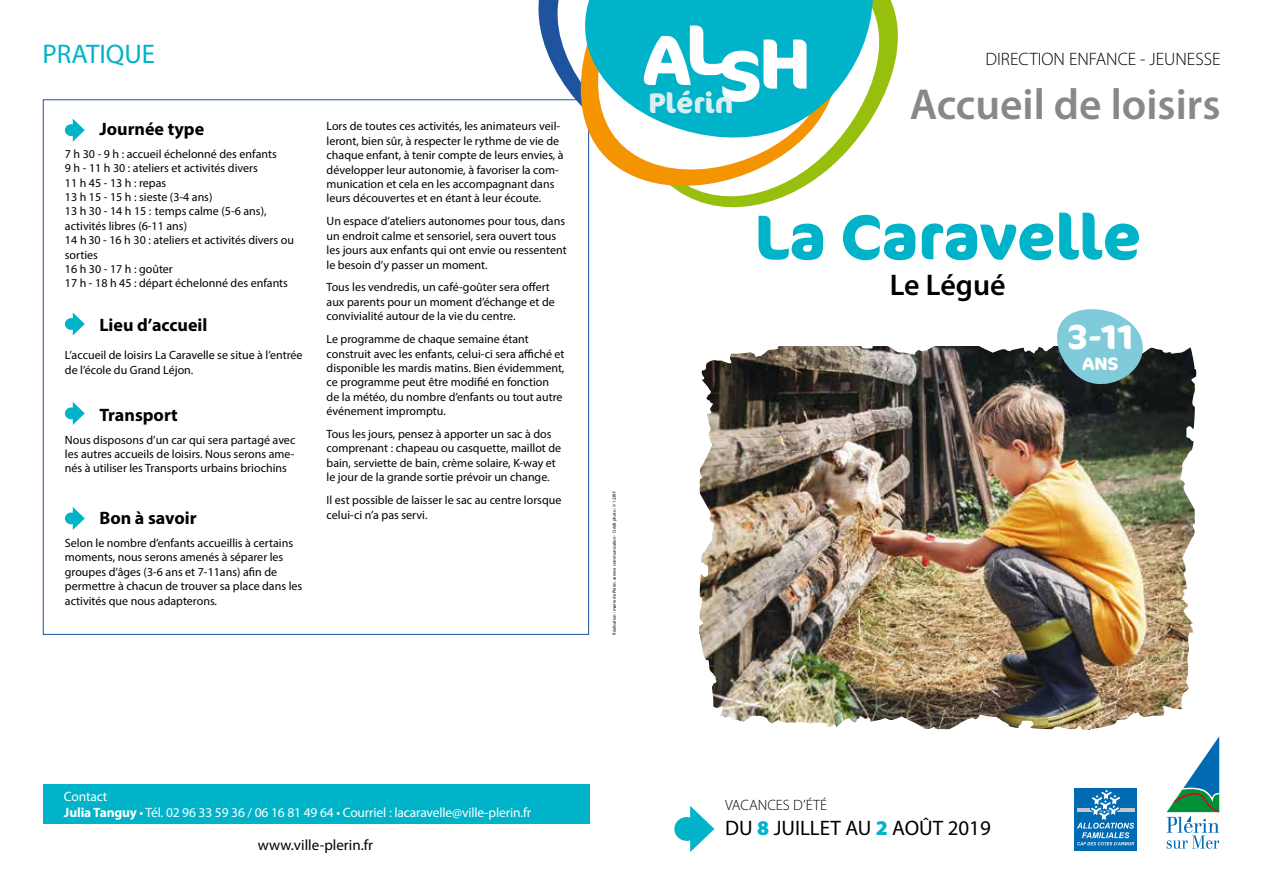
<style>
.page{position:relative;width:1263px;height:893px;background:#fff}
.page>*{position:absolute;margin:0;border:0;box-sizing:border-box;transform-origin:0 0}
.t1{font:700 71.1px "Cocon";color:#fff}
.t2{font:700 63px "Cocon";color:#00b3c8}
.t3{font:600 43.5px "Myriad Pro";color:#87888a}
.t4{font:700 34.5px "Cocon";color:#fff}
.t5{font:600 30px "Myriad Pro";color:#000}
.t6{font:700 28.2px "Cocon";color:#d8eef1}
.t7{font:27px "Myriad Pro";color:#00b3c8}
.t8{font:21px "Myriad Pro";color:#000}
.t9{font:700 18px "Myriad Pro";color:#000}
.t10{font:300 18px "Myriad Pro";color:#000}
.t11{font:700 18px "Cocon";color:#fff}
.t12{font:15px "Myriad Pro";color:#000}
.t13{font:300 15px "Myriad Pro";color:#000}
.t14{font:13.5px/16.2px "Myriad Pro";letter-spacing:-.01em;color:#fff}
.t15{font:12px/14.4px "Myriad Pro";color:#000}
.t16{font:4.5px "Myriad Pro";color:#000}
.s1{font-weight:700}
.s2{font-weight:900;color:#00b3c8}
</style>
<div class="page">
<div style="left:43px;top:785px;width:546px;height:39px;background:#00b3c8"></div>
<img style="left:674px;top:309px;width:546px;height:543px">
<svg style="left:73px;top:119px;width:12px;height:23px"></svg>
<div style="left:65px;top:124px;width:12px;height:12px;background:#00b3c8;border-radius:50%"></div>
<svg style="left:73px;top:312px;width:12px;height:24px"></svg>
<div style="left:65px;top:318px;width:12px;height:12px;background:#00b3c8;border-radius:50%"></div>
<svg style="left:73px;top:402px;width:12px;height:23px"></svg>
<div style="left:65px;top:407px;width:12px;height:12px;background:#00b3c8;border-radius:50%"></div>
<svg style="left:73px;top:507px;width:12px;height:23px"></svg>
<div style="left:65px;top:512px;width:12px;height:12px;background:#00b3c8;border-radius:50%"></div>
<svg style="left:525px;top:0;width:20px;height:101px"></svg>
<svg style="left:545px;top:0;width:13px;height:101px"></svg>
<svg style="left:890px;top:0;width:8px;height:80px"></svg>
<svg style="left:558px;top:0;width:241px;height:208px"></svg>
<svg style="left:578px;top:153px;width:267px;height:36px"></svg>
<svg style="left:566px;top:0;width:324px;height:153px;fill:#00b3c8"></svg>
<h3 class="t7" style="left:43px;top:37px;width:114px">PRATIQUE</h3>
<h3 class="t9" style="left:99px;top:117px;width:106px">Journée type</h3>
<p class="t15" style="left:65px;top:146px;width:231px">7 h 30 - 9 h : accueil échelonné des enfants<br>9 h - 11 h 30 : ateliers et activités divers<br>11 h 45 - 13 h : repas<br>13 h 15 - 15 h : sieste (3-4 ans)<br>13 h 30 - 14 h 15 : temps calme (5-6 ans), activités libres (6-11 ans)<br>14 h30 - 16 h 30 : ateliers et activités divers ou sorties<br>16 h 30 - 17 h : goûter<br>17 h - 18 h 45 : départ échelonné des enfants</p>
<h3 class="t9" style="left:99px;top:313px;width:110px">Lieu d’accueil</h3>
<p class="t15" style="left:65px;top:348px;width:239px">L’accueil de loisirs La Caravelle se situe à l’entrée de l’école du Grand Léjon.</p>
<h3 class="t9" style="left:99px;top:403px;width:80px">Transport</h3>
<p class="t15" style="left:65px;top:432px;width:232px;text-align:justify">Nous disposons d’un car qui sera partagé avec les autres accueils de loisirs. Nous serons ame&shy;nés à utiliser les Transports urbains briochins</p>
<h3 class="t9" style="left:99px;top:506px;width:99px">Bon à savoir</h3>
<p class="t15" style="left:65px;top:536px;width:239px">Selon le nombre d’enfants accueillis à certains moments, nous serons amenés à séparer les groupes d’âges (3-6 ans et 7-11ans) afin de permettre à chacun de trouver sa place dans les activités que nous adapterons.</p>
<p class="t15" style="left:327px;top:119px;width:239px">Lors de toutes ces activités, les animateurs veil&shy;leront, bien sûr, à respecter le rythme de vie de chaque enfant, à tenir compte de leurs envies, à développer leur autonomie, à favoriser la com&shy;munication et cela en les accompagnant dans leurs découvertes et en étant à leur écoute.</p>
<p class="t15" style="left:327px;top:214px;width:242px">Un espace d’ateliers autonomes pour tous, dans un endroit calme et sensoriel, sera ouvert tous les jours aux enfants qui ont envie ou ressentent le besoin d’y passer un moment.</p>
<p class="t15" style="left:327px;top:280px;width:230px">Tous les vendredis, un café-goûter sera offert aux parents pour un moment d’échange et de convivialité autour de la vie du centre.</p>
<p class="t15" style="left:327px;top:332px;width:240px">Le programme de chaque semaine étant construit avec les enfants, celui-ci sera affiché et disponible les mardis matins. Bien évidemment, ce programme peut être modifié en fonction de la météo, du nombre d’enfants ou tout autre événement impromptu.</p>
<p class="t15" style="left:327px;top:427px;width:236px">Tous les jours, pensez à apporter un sac à dos comprenant : chapeau ou casquette, maillot de bain, serviette de bain, crème solaire, K-way et le jour de la grande sortie prévoir un change.</p>
<p class="t15" style="left:327px;top:493px;width:236px">Il est possible de laisser le sac au centre lorsque celui-ci n’a pas servi.</p>
<h1 class="t1" style="left:643px;top:12px;width:82px">AL</h1>
<h3 class="t6" style="left:648px;top:86px;width:87px">Plérin</h3>
<h1 class="t1" style="left:718px;top:27px;width:94px">SH</h1>
<h3 class="t10" style="left:985px;top:48px;width:236px">DIRECTION ENFANCE - JEUNESSE</h3>
<h3 class="t3" style="left:910px;top:77px;width:312px">Accueil de loisirs</h3>
<h2 class="t2" style="left:754px;top:199px;width:389px">La Caravelle</h2>
<h3 class="t5" style="left:890px;top:266px;width:117px">Le Légué</h3>
<h3 class="t4" style="left:1067px;top:316px;width:68px">3-11</h3>
<h3 class="t11" style="left:1082px;top:353px;width:38px">ANS</h3>
<p class="t16" style="left:611px;top:635px;width:145px;rotate:-90deg">Réalisation : mairie de Plérin, service communication - Crédit photo : © 123RF</p>
<p class="t14" style="left:64px;top:788px;width:469px">Contact<br><span class="s1">Julia Tanguy</span> • Tél. 02 96 33 59 36 / 06 16 81 49 64 • Courriel : lacaravelle@ville-plerin.fr</p>
<p class="t12" style="left:258px;top:836px;width:117px">www.ville-plerin.fr</p>
<p class="t13" style="left:725px;top:796px;width:103px">VACANCES D’ÉTÉ</p>
<h3 class="t8" style="left:725px;top:815px;width:267px">DU <span class="s2">8</span> JUILLET AU <span class="s2">2</span> AOÛT 2019</h3>
</div>
